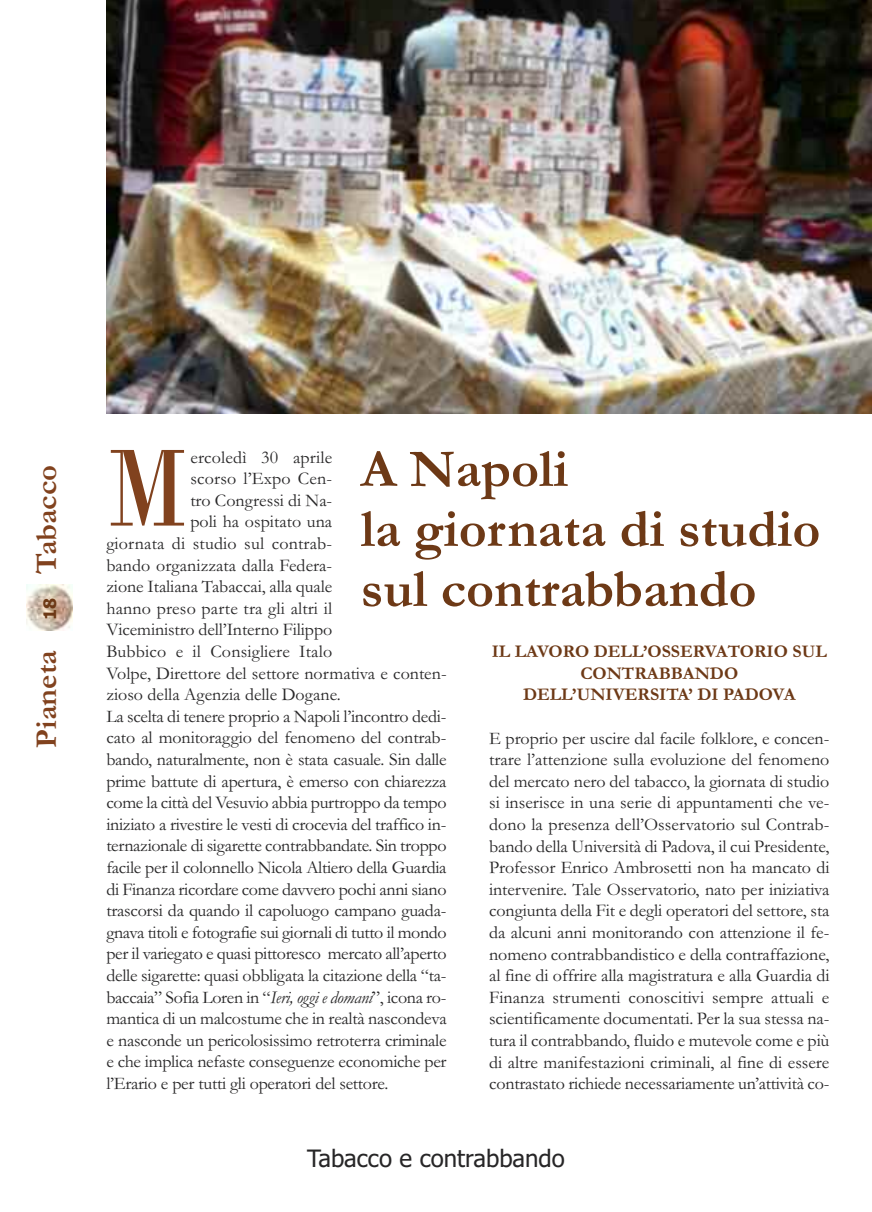
<style>
.page{position:relative;width:872px;height:1212px;background:#fff}
.page>*{position:absolute;margin:0;border:0;box-sizing:border-box;transform-origin:0 0}
.t1{font:115.5px "Bodoni";color:#81421e;scale:.85 1}
.t2{font:700 54px/60px "Garamond";color:#6d3916}
.t3{font:700 30.6px "Garamond";color:#81421e}
.t4{font:24px "Tahoma";color:#272627}
.t5{font:18px/21.6px "Garamond";letter-spacing:-.015em;color:#272627;text-align:justify}
.t6{font:18px "Garamond";letter-spacing:.01em;color:#272627}
.t7{font:700 18px/21.6px "Garamond";color:#6d3916;text-align:center}
.t8{font:18px "Garamond";letter-spacing:.005em;color:#272627}
.t9{font:700 17.25px "Tahoma";color:#6d3916}
.s1{font-style:italic}
</style>
<div class="page">
<img style="left:27px;top:585px;width:46px;height:46px">
<img style="left:106px;top:0;width:766px;height:413px">
<h3 class="t3" style="left:28px;top:574px;width:110px;rotate:-90deg">TABACCO</h3>
<p class="t9" style="left:40px;top:620px;width:24px;rotate:-90deg">18</p>
<h3 class="t3" style="left:28px;top:747px;width:99px;rotate:-90deg">PIANETA</h3>
<h1 class="t1" style="left:106px;top:418px;width:99px">M</h1>
<p class="t6" style="left:190px;top:446px;width:143px">ercoledì 30 aprile</p>
<p class="t6" style="left:190px;top:467px;width:143px">scorso l’Expo Cen-</p>
<p class="t5" style="left:190px;top:489px;width:143px">tro Congressi di Na-</p>
<p class="t5" style="left:190px;top:510px;width:143px">poli ha ospitato una</p>
<p class="t6" style="left:106px;top:532px;width:227px">giornata di studio sul contrab-</p>
<p class="t8" style="left:106px;top:554px;width:227px">bando organizzata dalla Federa-</p>
<p class="t5" style="left:106px;top:575px;width:227px">zione Italiana Tabaccai, alla quale</p>
<p class="t6" style="left:106px;top:597px;width:227px">hanno preso parte tra gli altri il</p>
<p class="t5" style="left:106px;top:618px;width:227px">Viceministro dell’Interno Filippo</p>
<p class="t6" style="left:106px;top:640px;width:227px">Bubbico e il Consigliere Italo</p>
<p class="t5" style="left:106px;top:661px;width:342px">Volpe, Direttore del settore normativa e conten-</p>
<p class="t5" style="left:106px;top:683px;width:236px">zioso della Agenzia delle Dogane.</p>
<p class="t5" style="left:106px;top:705px;width:341px">La scelta di tenere proprio a Napoli l’incontro dedi-</p>
<p class="t5" style="left:106px;top:726px;width:341px">cato al monitoraggio del fenomeno del contrab-</p>
<p class="t5" style="left:106px;top:748px;width:342px">bando, naturalmente, non è stata casuale. Sin dalle</p>
<p class="t5" style="left:106px;top:769px;width:342px">prime battute di apertura, è emerso con chiarezza</p>
<p class="t5" style="left:106px;top:791px;width:342px">come la città del Vesuvio abbia purtroppo da tempo</p>
<p class="t5" style="left:106px;top:813px;width:341px">iniziato a rivestire le vesti di crocevia del traffico in-</p>
<p class="t5" style="left:106px;top:834px;width:342px">ternazionale di sigarette contrabbandate. Sin troppo</p>
<p class="t5" style="left:106px;top:856px;width:342px">facile per il colonnello Nicola Altiero della Guardia</p>
<p class="t5" style="left:106px;top:877px;width:342px">di Finanza ricordare come davvero pochi anni siano</p>
<p class="t5" style="left:106px;top:899px;width:341px">trascorsi da quando il capoluogo campano guada-</p>
<p class="t5" style="left:106px;top:921px;width:342px">gnava titoli e fotografie sui giornali di tutto il mondo</p>
<p class="t5" style="left:106px;top:942px;width:342px">per il variegato e quasi pittoresco mercato all’aperto</p>
<p class="t5" style="left:106px;top:964px;width:341px">delle sigarette: quasi obbligata la citazione della “ta-</p>
<p class="t5" style="left:106px;top:985px;width:341px">baccaia” Sofia Loren in “<span class="s1">Ieri, oggi e domani</span>”, icona ro-</p>
<p class="t5" style="left:106px;top:1007px;width:342px">mantica di un malcostume che in realtà nascondeva</p>
<p class="t5" style="left:106px;top:1029px;width:342px">e nasconde un pericolosissimo retroterra criminale</p>
<p class="t5" style="left:106px;top:1050px;width:342px">e che implica nefaste conseguenze economiche per</p>
<p class="t5" style="left:106px;top:1072px;width:283px">l’Erario e per tutti gli operatori del settore.</p>
<h2 class="t2" style="left:361px;top:437px;width:461px">A NAPOLI<br>LA GIORNATA DI STUDIO<br>SUL CONTRABBANDO</h2>
<p class="t7" style="left:492px;top:640px;width:336px">IL LAVORO DELL’OSSERVATORIO SUL<br>CONTRABBANDO<br>DELL’UNIVERSITA’ DI PADOVA</p>
<p class="t5" style="left:489px;top:726px;width:342px">E proprio per uscire dal facile folklore, e concen&shy;trare l’attenzione sulla evoluzione del fenomeno del mercato nero del tabacco, la giornata di studio si inserisce in una serie di appuntamenti che ve&shy;dono la presenza dell’Osservatorio sul Contrab&shy;bando della Università di Padova, il cui Presidente, Professor Enrico Ambrosetti non ha mancato di intervenire. Tale Osservatorio, nato per iniziativa congiunta della Fit e degli operatori del settore, sta da alcuni anni monitorando con attenzione il fe&shy;nomeno contrabbandistico e della contraffazione, al fine di offrire alla magistratura e alla Guardia di Finanza strumenti conoscitivi sempre attuali e scientificamente documentati. Per la sua stessa na&shy;tura il contrabbando, fluido e mutevole come e più di altre manifestazioni criminali, al fine di essere contrastato richiede necessariamente un’attività co-</p>
<h3 class="t4" style="left:307px;top:1144px;width:259px">Tabacco e contrabbando</h3>
</div>
